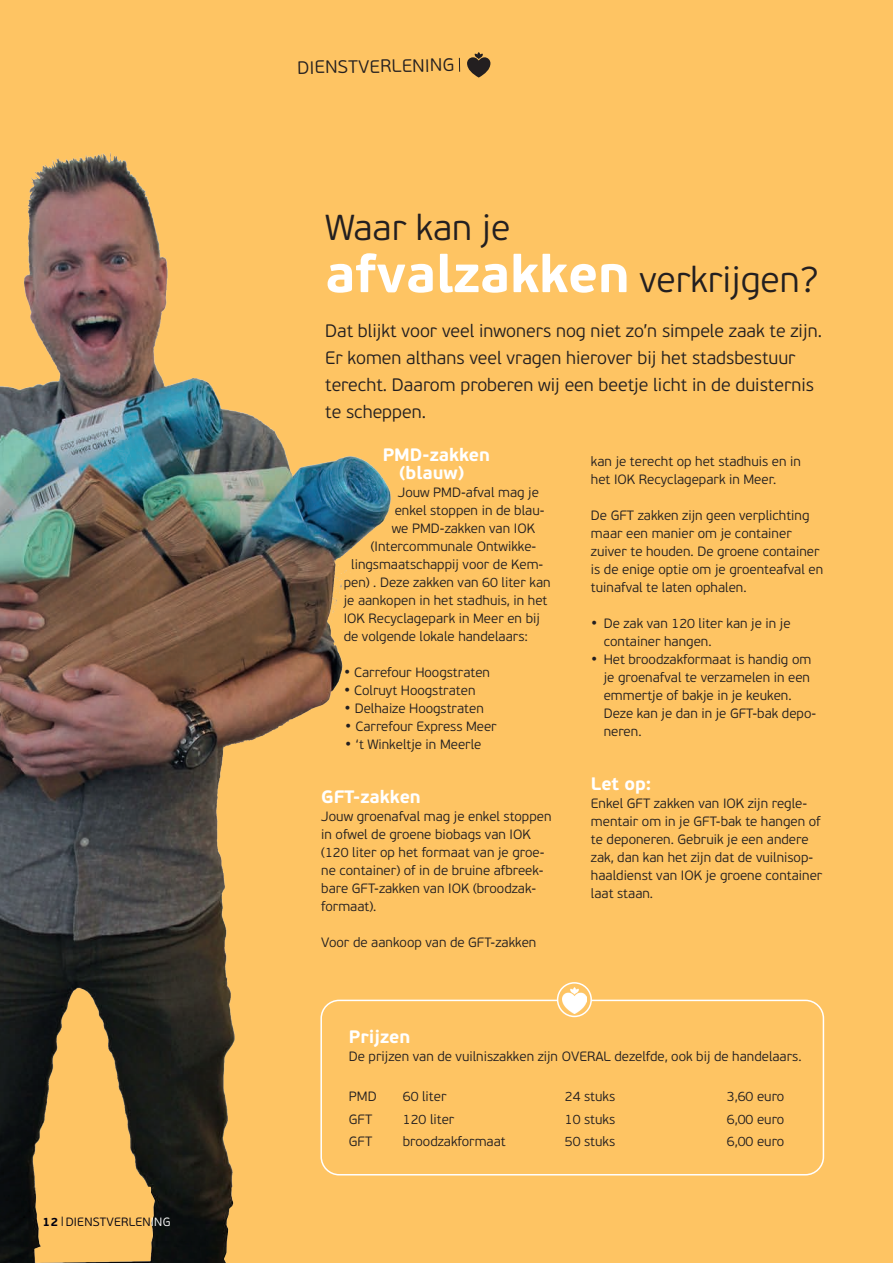
<style>
.page{position:relative;width:893px;height:1263px;background:#fec463}
.page>*{position:absolute;margin:0;border:0;box-sizing:border-box;transform-origin:0 0}
.t1{font:700 52.5px "PF Beau Sans Pro";color:#fff}
.t2{font:300 36px "PF Beau Sans Pro";color:#231f20}
.t3{font:300 18px/27px "PF Beau Sans Pro";color:#231f20}
.t4{font:700 18px/18px "PF Beau Sans Pro";color:#fff;text-align:center}
.t5{font:300 13.5px/18px "PF Beau Sans Pro";color:#231f20}
.t6{font:300 12px "PF Beau Sans Pro";letter-spacing:.02em;color:#000010}
.s1{font-weight:700}
.s2{color:#fff}
.s3{font-weight:300;font-size:36px;color:#231f20}
.s4{font-size:18px}
</style>
<div class="page">
<svg style="left:467px;top:52px;width:23px;height:26px"></svg>
<svg style="left:459px;top:58px;width:1px;height:14px"></svg>
<div style="left:320px;top:1000px;width:504px;height:175px;border:2px solid #fff;border-radius:18px"></div>
<svg style="left:558px;top:983px;width:33px;height:33px"></svg>
<div style="left:557px;top:982px;width:35px;height:35px;border:2px solid #fff;border-radius:50%"></div>
<img style="left:0;top:152px;width:396px;height:1111px">
<img style="left:562px;top:987px;width:24px;height:26px">
<p class="t6" style="left:43px;top:1214px;width:129px"><span class="s1">12</span> DIENSTVERLEN<span class="s2">ING</span></p>
<p class="t3" style="left:297px;top:54px;width:159px;rotate:-1deg">DIENSTVERLENING</p>
<p class="t2" style="left:325px;top:207px;width:187px">Waar kan je</p>
<p class="t1" style="left:325px;top:241px;width:495px">afvalzakken <span class="s3">verkrijgen?</span></p>
<p class="t3" style="left:325px;top:318px;width:498px">Dat blijkt voor veel inwoners nog niet zo’n simpele zaak te zijn.<br>Er komen althans veel vragen hierover bij het stadsbestuur terecht. Daarom proberen wij een beetje licht in de duisternis te scheppen.</p>
<p class="t4" style="left:383px;top:446px;width:109px">PMD-zakken (blauw)</p>
<p class="t5" style="left:398px;top:484px;width:143px">Jouw PMD-afval mag je</p>
<p class="t5" style="left:395px;top:502px;width:151px">enkel stoppen in de blau-</p>
<p class="t5" style="left:392px;top:520px;width:145px">we PMD-zakken van IOK</p>
<p class="t5" style="left:371px;top:538px;width:167px">(Intercommunale Ontwikke-</p>
<p class="t5" style="left:351px;top:556px;width:194px">lingsmaatschappij voor de Kem-</p>
<p class="t5" style="left:344px;top:574px;width:208px">pen) . Deze zakken van 60 liter kan</p>
<p class="t5" style="left:344px;top:592px;width:205px">je aankopen in het stadhuis, in het</p>
<p class="t5" style="left:344px;top:610px;width:198px">IOK Recyclagepark in Meer en bij</p>
<p class="t5" style="left:344px;top:628px;width:186px">de volgende lokale handelaars:</p>
<p class="t5" style="left:344px;top:664px;width:148px"><span class="s4">•</span> Carrefour Hoogstraten</p>
<p class="t5" style="left:344px;top:682px;width:133px"><span class="s4">•</span> Colruyt Hoogstraten</p>
<p class="t5" style="left:344px;top:700px;width:141px"><span class="s4">•</span> Delhaize Hoogstraten</p>
<p class="t5" style="left:345px;top:718px;width:153px"><span class="s4">•</span> Carrefour Express Meer</p>
<p class="t5" style="left:345px;top:736px;width:138px"><span class="s4">•</span> ‘t Winkeltje in Meerle</p>
<p class="t4" style="left:321px;top:788px;width:101px">GFT-zakken</p>
<p class="t5" style="left:321px;top:808px;width:232px">Jouw groenafval mag je enkel stoppen in ofwel de groene biobags van IOK (120 liter op het formaat van je groe&shy;ne container) of in de bruine afbreek&shy;bare GFT-zakken van IOK (broodzak&shy;formaat).</p>
<p class="t5" style="left:321px;top:934px;width:217px">Voor de aankoop van de GFT-zakken</p>
<p class="t5" style="left:591px;top:453px;width:211px">kan je terecht op het stadhuis en in het IOK Recyclagepark in Meer.</p>
<p class="t5" style="left:591px;top:507px;width:234px">De GFT zakken zijn geen verplichting maar een manier om je container zuiver te houden. De groene container is de enige optie om je groenteafval en tuinafval te laten ophalen.</p>
<p class="t5" style="left:604px;top:615px;width:188px;text-indent:-13px"><span class="s4">•</span> De zak van 120 liter kan je in je container hangen.</p>
<p class="t5" style="left:604px;top:651px;width:214px;text-indent:-13px"><span class="s4">•</span> Het broodzakformaat is handig om je groenafval te verzamelen in een emmertje of bakje in je keuken.<br>Deze kan je dan in je GFT-bak depo&shy;neren.</p>
<p class="t4" style="left:591px;top:775px;width:62px">Let op:</p>
<p class="t5" style="left:591px;top:795px;width:233px">Enkel GFT zakken van IOK zijn regle&shy;mentair om in je GFT-bak te hangen of te deponeren. Gebruik je een andere zak, dan kan het zijn dat de vuilnisop&shy;haaldienst van IOK je groene container laat staan.</p>
<p class="t4" style="left:349px;top:1028px;width:63px">Prijzen</p>
<p class="t5" style="left:349px;top:1047px;width:454px">De prijzen van de vuilniszakken zijn OVERAL dezelfde, ook bij de handelaars.</p>
<p class="t5" style="left:349px;top:1088px;width:29px">PMD</p>
<p class="t5" style="left:403px;top:1088px;width:45px">60 liter</p>
<p class="t5" style="left:565px;top:1088px;width:52px">24 stuks</p>
<p class="t5" style="left:727px;top:1088px;width:59px">3,60 euro</p>
<p class="t5" style="left:349px;top:1110px;width:25px">GFT</p>
<p class="t5" style="left:403px;top:1110px;width:53px">120 liter</p>
<p class="t5" style="left:565px;top:1110px;width:52px">10 stuks</p>
<p class="t5" style="left:727px;top:1110px;width:59px">6,00 euro</p>
<p class="t5" style="left:349px;top:1133px;width:25px">GFT</p>
<p class="t5" style="left:403px;top:1133px;width:104px">broodzakformaat</p>
<p class="t5" style="left:565px;top:1133px;width:52px">50 stuks</p>
<p class="t5" style="left:727px;top:1133px;width:59px">6,00 euro</p>
</div>
